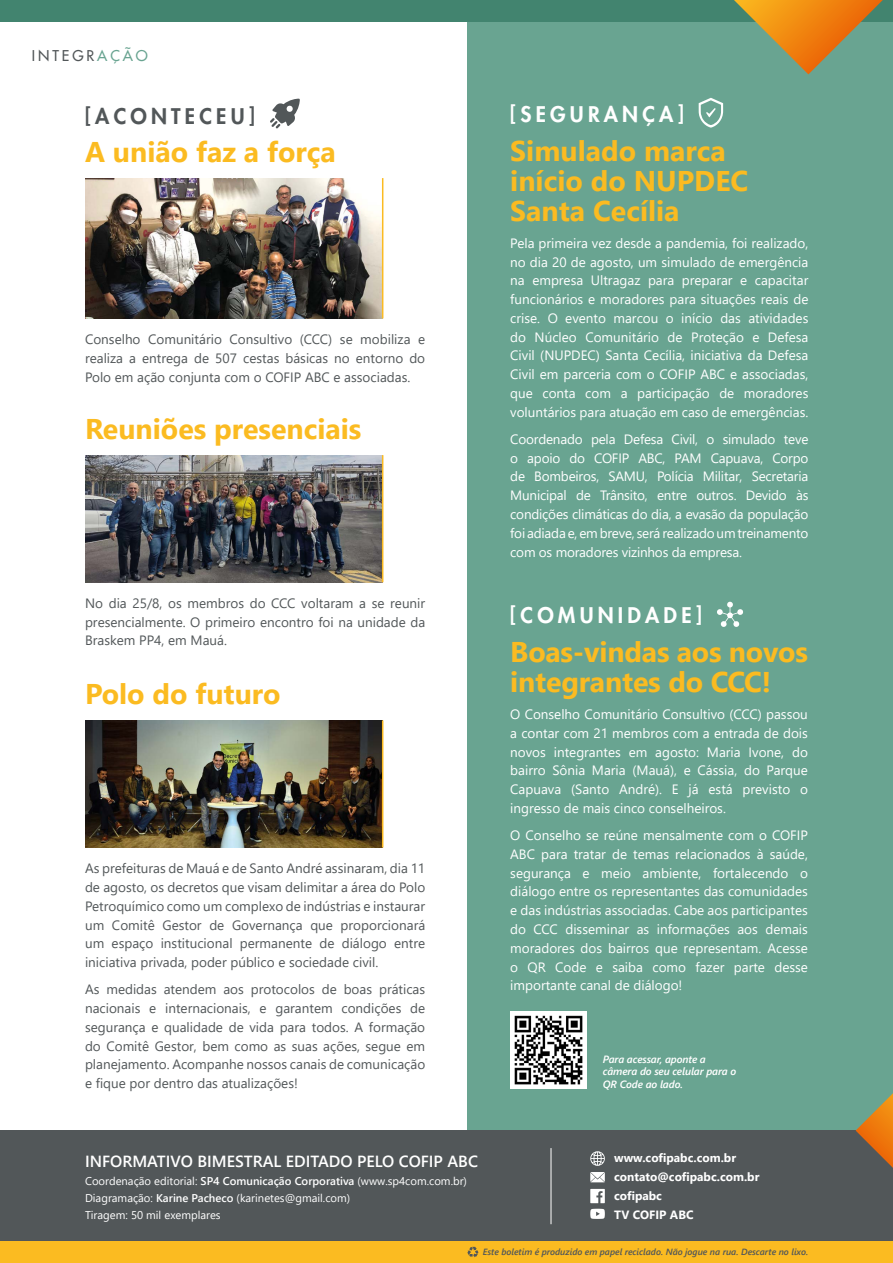
<style>
.page{position:relative;width:893px;height:1263px;background:#fff}
.page>*{position:absolute;margin:0;border:0;box-sizing:border-box;transform-origin:0 0}
.t1{font:700 28.5px/30px "Segoe UI";color:#fbbb21}
.t2{font:800 21px "Futura Std";letter-spacing:.2em;color:#fff}
.t3{font:800 21px "Futura Std";letter-spacing:.2em;color:#525759}
.t4{font:600 16.05px "Segoe UI";color:#fff}
.t5{font:500 14.55px "Futura Std";letter-spacing:.2em;color:#525759}
.t6{font:13.5px/18.8px "Segoe UI";color:#fff;text-align:justify}
.t7{font:13.5px/18.8px "Segoe UI";color:#525759;text-align:justify}
.t8{font:700 12px/19px "Segoe UI";color:#fff}
.t9{font:11.25px/16.8px "Segoe UI";color:#fff}
.t10{font:italic 600 10.5px/12.6px "Segoe UI";letter-spacing:-.01em;color:#fff}
.t11{font:italic 600 9px "Segoe UI";color:#525759}
.s1{color:#69a491}
.s2{font-weight:600}
</style>
<div class="page">
<div style="left:468px;top:21px;width:425px;height:1109px;background:#69a491"></div>
<div style="left:0;top:0;width:893px;height:21px;background:#42846f"></div>
<svg style="left:734px;top:0;width:149px;height:74px"></svg>
<div style="left:0;top:1130px;width:893px;height:112px;background:#525759"></div>
<div style="left:0;top:1242px;width:893px;height:21px;background:#fbbb21"></div>
<svg style="left:590px;top:1151px;width:15px;height:15px"></svg>
<svg style="left:590px;top:1172px;width:15px;height:10px"></svg>
<svg style="left:590px;top:1189px;width:15px;height:14px"></svg>
<svg style="left:590px;top:1209px;width:15px;height:10px"></svg>
<hr style="left:551px;top:1148px;width:1px;height:76px;background:#fff">
<svg style="left:467px;top:1247px;width:11px;height:10px"></svg>
<svg style="left:270px;top:99px;width:30px;height:30px"></svg>
<svg style="left:856px;top:1093px;width:37px;height:75px"></svg>
<svg style="left:717px;top:601px;width:26px;height:26px"></svg>
<svg style="left:699px;top:98px;width:24px;height:30px"></svg>
<img style="left:510px;top:1011px;width:77px;height:77px">
<img style="left:85px;top:178px;width:297px;height:140px">
<hr style="left:382px;top:178px;width:1px;height:140px;background:#fbbb21">
<img style="left:85px;top:455px;width:297px;height:127px">
<hr style="left:382px;top:455px;width:1px;height:127px;background:#fbbb21">
<img style="left:85px;top:720px;width:297px;height:127px">
<hr style="left:382px;top:720px;width:1px;height:127px;background:#fbbb21">
<p class="t5" style="left:32px;top:46px;width:117px">INTEGR<span class="s1">AÇÃO</span></p>
<h2 class="t3" style="left:85px;top:103px;width:171px">[ACONTECEU]</h2>
<h1 class="t1" style="left:85px;top:135px;width:252px">A união faz a força</h1>
<p class="t7" style="left:85px;top:329px;width:342px">Conselho Comunitário Consultivo (CCC) se mobiliza e realiza a entrega de 507 cestas básicas no entorno do Polo em ação conjunta com o COFIP ABC e associadas.</p>
<h1 class="t1" style="left:85px;top:412px;width:278px">Reuniões presenciais</h1>
<p class="t7" style="left:85px;top:593px;width:342px">No dia 25/8, os membros do CCC voltaram a se reunir presencialmente. O primeiro encontro foi na unidade da Braskem PP4, em Mauá.</p>
<h1 class="t1" style="left:85px;top:677px;width:197px">Polo do futuro</h1>
<p class="t7" style="left:85px;top:858px;width:342px">As prefeituras de Mauá e de Santo André assinaram, dia 11 de agosto, os decretos que visam delimitar a área do Polo Petroquímico como um complexo de indústrias e instaurar um Comitê Gestor de Governança que proporcionará um espaço institucional permanente de diálogo entre iniciativa privada, poder público e sociedade civil.</p>
<p class="t7" style="left:85px;top:979px;width:342px">As medidas atendem aos protocolos de boas práticas nacionais e internacionais, e garantem condições de segurança e qualidade de vida para todos. A formação do Comitê Gestor, bem como as suas ações, segue em planejamento. Acompanhe nossos canais de comunicação e fique por dentro das atualizações!</p>
<h2 class="t2" style="left:510px;top:101px;width:175px">[SEGURANÇA]</h2>
<h1 class="t1" style="left:510px;top:133px;width:239px">Simulado marca início do NUPDEC<br>Santa Cecília</h1>
<p class="t6" style="left:510px;top:233px;width:300px">Pela primeira vez desde a pandemia, foi realizado, no dia 20 de agosto, um simulado de emergência na empresa Ultragaz para preparar e capacitar funcionários e moradores para situações reais de crise. O evento marcou o início das atividades do Núcleo Comunitário de Proteção e Defesa Civil (NUPDEC) Santa Cecília, iniciativa da Defesa Civil em parceria com o COFIP ABC e associadas, que conta com a participação de moradores voluntários para atuação em caso de emergências.</p>
<p class="t6" style="left:510px;top:429px;width:300px">Coordenado pela Defesa Civil, o simulado teve o apoio do COFIP ABC, PAM Capuava, Corpo de Bombeiros, SAMU, Polícia Militar, Secretaria Municipal de Trânsito, entre outros. Devido às condições climáticas do dia, a evasão da população foi adiada e, em breve, será realizado um treinamento com os moradores vizinhos da empresa.</p>
<h2 class="t2" style="left:510px;top:602px;width:193px">[COMUNIDADE]</h2>
<h1 class="t1" style="left:510px;top:634px;width:299px">Boas-vindas aos novos integrantes do CCC!</h1>
<p class="t6" style="left:510px;top:704px;width:299px">O Conselho Comunitário Consultivo (CCC) passou a contar com 21 membros com a entrada de dois novos integrantes em agosto: Maria Ivone, do bairro Sônia Maria (Mauá), e Cássia, do Parque Capuava (Santo André). E já está previsto o ingresso de mais cinco conselheiros.</p>
<p class="t6" style="left:510px;top:825px;width:299px">O Conselho se reúne mensalmente com o COFIP ABC para tratar de temas relacionados à saúde, segurança e meio ambiente, fortalecendo o diálogo entre os representantes das comunidades e das indústrias associadas. Cabe aos participantes do CCC disseminar as informações aos demais moradores dos bairros que representam. Acesse o QR Code e saiba como fazer parte desse importante canal de diálogo!</p>
<p class="t10" style="left:603px;top:1051px;width:135px">Para acessar, aponte a câmera do seu celular para o<br>QR Code ao lado.</p>
<p class="t8" style="left:614px;top:1147px;width:147px">www.cofipabc.com.br contato@cofipabc.com.br cofipabc<br>TV COFIP ABC</p>
<p class="t11" style="left:483px;top:1244px;width:327px">Este boletim é produzido em papel reciclado. Não jogue na rua. Descarte no lixo.</p>
<p class="t4" style="left:85px;top:1146px;width:394px">INFORMATIVO BIMESTRAL EDITADO PELO COFIP ABC</p>
<p class="t9" style="left:85px;top:1171px;width:383px">Coordenação editorial: <span class="s2">SP4 Comunicação Corporativa</span> (www.sp4com.com.br)<br>Diagramação: <span class="s2">Karine Pacheco</span> (karinetes@gmail.com)<br>Tiragem: 50 mil exemplares</p>
</div>
